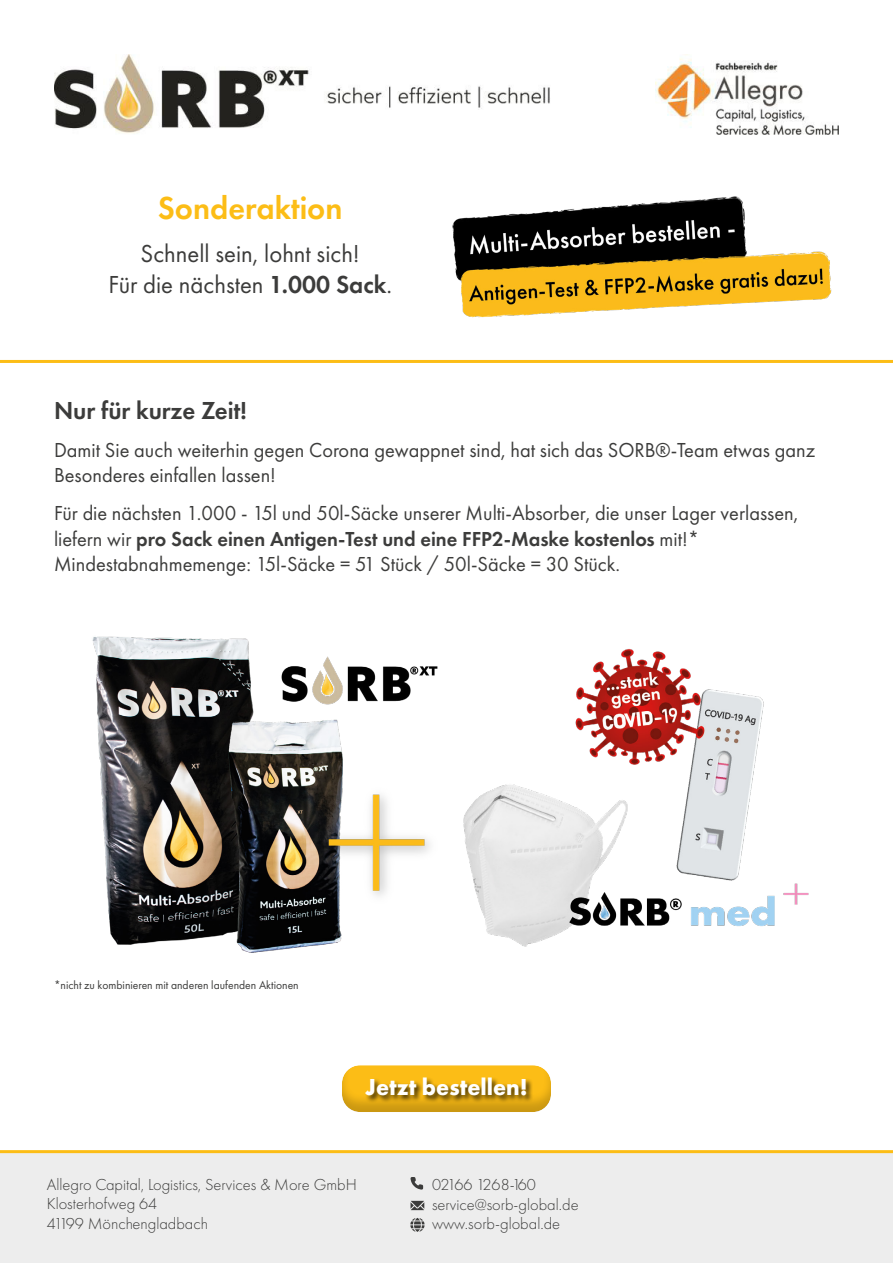
<style>
.page{position:relative;width:893px;height:1263px;background:#fff}
.page>*{position:absolute;margin:0;border:0;box-sizing:border-box;transform-origin:0 0}
.t1{font:600 33px "Futura PT";color:#fcbd16}
.t2{font:25.5px/30.6px "Futura PT";color:#3c3c3b;text-align:center}
.t3{font:600 25.5px "Futura PT";color:#3c3c3b}
.t4{font:700 24px "Futura PT";color:#fff}
.t5{font:21px/25.2px "Futura PT";color:#3c3c3b}
.t6{font:300 16.5px/19.8px "Futura PT";color:#3c3c3b}
.t7{font:12px "Futura PT";color:#3c3c3b}
.s1{font-weight:600}
</style>
<div class="page">
<div style="left:330px;top:1054px;width:234px;height:59px;background:#000;opacity:.2"></div>
<div style="left:0;top:1153px;width:893px;height:110px;background:#ededed"></div>
<svg style="left:410px;top:1218px;width:15px;height:14px"></svg>
<svg style="left:410px;top:1201px;width:14px;height:9px"></svg>
<svg style="left:411px;top:1177px;width:12px;height:12px"></svg>
<img style="left:54px;top:54px;width:785px;height:80px">
<img style="left:452px;top:196px;width:380px;height:122px">
<hr style="left:0;top:360px;width:893px;height:3px;background:#fcbd16">
<img style="left:92px;top:636px;width:717px;height:317px">
<hr style="left:0;top:1150px;width:893px;height:3px;background:#fcbd16">
<div style="left:364px;top:1076px;width:169px;height:27px;background:#000;opacity:.75"></div>
<h1 class="t1" style="left:158px;top:187px;width:186px">Sonderaktion</h1>
<p class="t2" style="left:108px;top:238px;width:285px">Schnell sein, lohnt sich!<br>Für die nächsten <span class="s1">1.000 Sack</span>.</p>
<p class="t3" style="left:54px;top:395px;width:194px">Nur für kurze Zeit!</p>
<p class="t5" style="left:54px;top:437px;width:763px">Damit Sie auch weiterhin gegen Corona gewappnet sind, hat sich das SORB®-Team etwas ganz<br>Besonderes einfallen lassen!</p>
<p class="t5" style="left:54px;top:501px;width:746px">Für die nächsten 1.000 - 15l und 50l-Säcke unserer Multi-Absorber, die unser Lager verlassen, liefern wir <span class="s1">pro Sack einen Antigen-Test und eine FFP2-Maske kostenlos</span> mit!*<br>Mindestabnahmemenge: 15l-Säcke = 51 Stück / 50l-Säcke = 30 Stück.</p>
<p class="t7" style="left:54px;top:978px;width:246px">*nicht zu kombinieren mit anderen laufenden Aktionen</p>
<p class="t4" style="left:365px;top:1072px;width:164px">Jetzt bestellen!</p>
<p class="t6" style="left:47px;top:1174px;width:312px">Allegro Capital, Logistics, Services &amp; More GmbH<br>Klosterhofweg 64<br>41199 Mönchengladbach</p>
<p class="t6" style="left:432px;top:1174px;width:148px">02166 1268-160 service@sorb-global.de www.sorb-global.de</p>
</div>
